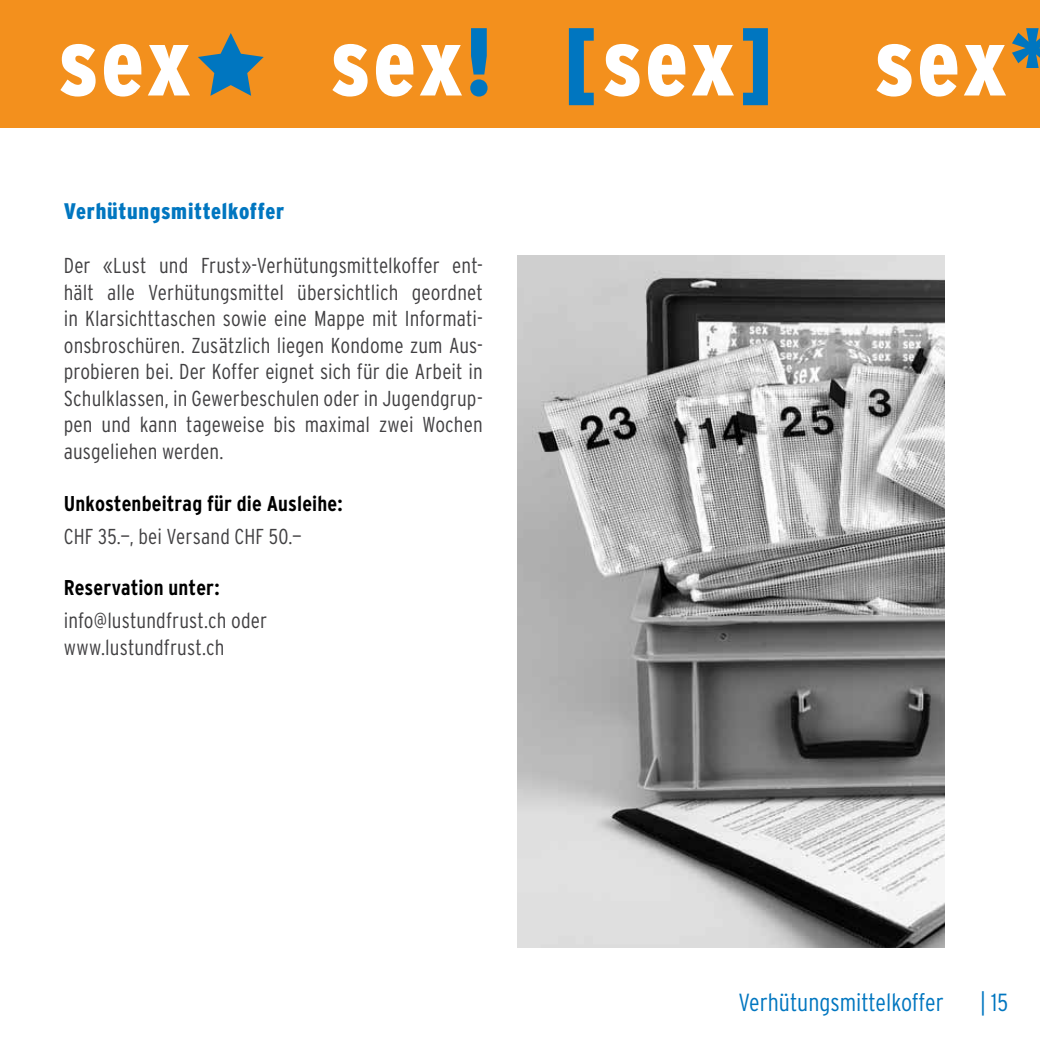
<style>
.page{position:relative;width:1040px;height:1040px;background:#fff}
.page>*{position:absolute;margin:0;border:0;box-sizing:border-box;transform-origin:0 0}
.t1{font:300 condensed 24.75px "Interstate";color:#0076c0}
.t2{font:900 condensed 22.5px "Interstate";letter-spacing:.03em;color:#0076c0}
.t3{font:300 condensed 21.6px/26.6px "Interstate";letter-spacing:.005em;color:#414042;text-align:justify}
.t4{font:700 condensed 21.38px "Interstate";letter-spacing:.005em;color:#000}
</style>
<div class="page">
<div style="left:0;top:0;width:1040px;height:128px;background:#f3901d"></div>
<svg style="left:604px;top:44px;width:35px;height:53px"></svg>
<svg style="left:648px;top:44px;width:37px;height:53px"></svg>
<svg style="left:692px;top:45px;width:42px;height:50px"></svg>
<svg style="left:876px;top:44px;width:35px;height:53px"></svg>
<svg style="left:920px;top:44px;width:37px;height:53px"></svg>
<svg style="left:964px;top:45px;width:42px;height:50px"></svg>
<svg style="left:60px;top:44px;width:36px;height:53px"></svg>
<svg style="left:104px;top:44px;width:37px;height:53px"></svg>
<svg style="left:148px;top:45px;width:42px;height:50px"></svg>
<svg style="left:332px;top:44px;width:35px;height:53px"></svg>
<svg style="left:376px;top:44px;width:37px;height:53px"></svg>
<svg style="left:420px;top:45px;width:42px;height:50px"></svg>
<svg style="left:1012px;top:28px;width:28px;height:40px"></svg>
<svg style="left:569px;top:28px;width:25px;height:77px"></svg>
<svg style="left:743px;top:28px;width:25px;height:77px"></svg>
<svg style="left:470px;top:28px;width:17px;height:69px"></svg>
<svg style="left:198px;top:33px;width:66px;height:63px"></svg>
<img style="left:517px;top:255px;width:428px;height:692px">
<p class="t2" style="left:64px;top:199px;width:222px">Verhütungsmittelkoffer</p>
<p class="t3" style="left:64px;top:252px;width:420px">Der «Lust und Frust»-Verhütungsmittelkoffer ent&shy;hält alle Verhütungsmittel übersichtlich geordnet in Klarsichttaschen sowie eine Mappe mit Informati&shy;onsbroschüren. Zusätzlich liegen Kondome zum Aus&shy;probieren bei. Der Koffer eignet sich für die Arbeit in Schulklassen, in Gewerbeschulen oder in Jugendgrup&shy;pen und kann tageweise bis maximal zwei Wochen ausgeliehen werden.</p>
<p class="t4" style="left:64px;top:491px;width:280px">Unkostenbeitrag für die Ausleihe:</p>
<p class="t3" style="left:64px;top:522px;width:239px">CHF 35.—, bei Versand CHF 50.—</p>
<p class="t4" style="left:64px;top:576px;width:157px">Reservation unter:</p>
<p class="t3" style="left:64px;top:607px;width:205px">info@lustundfrust.ch oder www.lustundfrust.ch</p>
<p class="t1" style="left:738px;top:988px;width:207px">Verhütungsmittelkoffer</p>
<p class="t1" style="left:980px;top:988px;width:29px">| 15</p>
</div>
